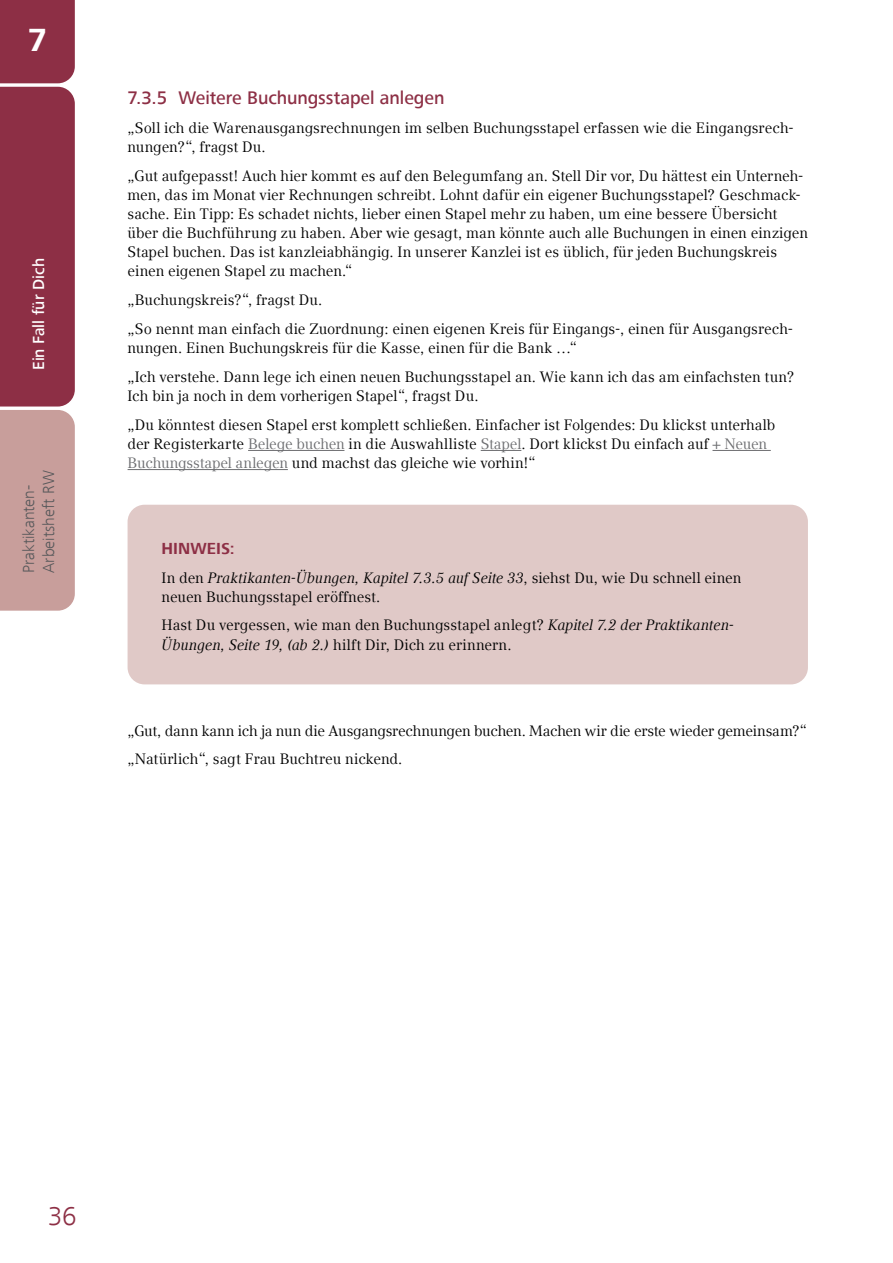
<style>
.page{position:relative;width:893px;height:1263px;background:#fff}
.page>*{position:absolute;margin:0;border:0;box-sizing:border-box;transform-origin:0 0}
.t1{font:700 33px "Frutiger Next Com";color:#fff}
.t2{font:300 27px "Frutiger Next Com";color:#8d2f45}
.t3{font:500 18.75px "Frutiger Next Com";letter-spacing:-.005em;color:#8d2f45}
.t4{font:300 16.5px/19.8px "Frutiger Next Com";color:#58595b}
.t5{font:500 16.5px "Frutiger Next Com";color:#fff}
.Hinweis{font:700 16.5px "Frutiger Next Com";letter-spacing:.005em;color:#8d2f45}
.t6{font:15px/19.2px "Compatil TDATEV";letter-spacing:.005em;color:#000}
.s1{color:#6d6e71}
.s2{font-style:italic}
</style>
<div class="page">
<svg style="left:0;top:0;width:75px;height:611px;background:#a25764"></svg>
<hr style="left:248px;top:450px;width:96px;height:1px;background:#6d6e71">
<hr style="left:481px;top:450px;width:40px;height:1px;background:#6d6e71">
<hr style="left:712px;top:450px;width:59px;height:1px;background:#6d6e71">
<hr style="left:128px;top:469px;width:160px;height:1px;background:#6d6e71">
<div style="left:128px;top:505px;width:680px;height:179px;background:#e0c9c7;border-radius:17px"></div>
<h1 class="t1" style="left:28px;top:21px;width:21px">7</h1>
<p class="t5" style="left:29px;top:370px;width:113px;rotate:-90deg">Ein Fall für Dich</p>
<p class="t4" style="left:19px;top:573px;width:104px;rotate:-90deg">Praktikanten-<br>Arbeitsheft RW</p>
<p class="t3" style="left:128px;top:87px;width:318px">7.3.5 Weitere Buchungsstapel anlegen</p>
<p class="t6" style="left:128px;top:118px;width:667px">„Soll ich die Warenausgangsrechnungen im selben Buchungsstapel erfassen wie die Eingangsrech&shy;nungen?“, fragst Du.</p>
<p class="t6" style="left:128px;top:166px;width:682px">„Gut aufgepasst! Auch hier kommt es auf den Belegumfang an. Stell Dir vor, Du hättest ein Unterneh&shy;men, das im Monat vier Rechnungen schreibt. Lohnt dafür ein eigener Buchungsstapel? Geschmack&shy;sache. Ein Tipp: Es schadet nichts, lieber einen Stapel mehr zu haben, um eine bessere Übersicht über die Buchführung zu haben. Aber wie gesagt, man könnte auch alle Buchungen in einen einzigen Stapel buchen. Das ist kanzleiabhängig. In unserer Kanzlei ist es üblich, für jeden Buchungskreis einen eigenen Stapel zu machen.“</p>
<p class="t6" style="left:128px;top:290px;width:196px">„Buchungskreis?“, fragst Du.</p>
<p class="t6" style="left:128px;top:319px;width:667px">„So nennt man einfach die Zuordnung: einen eigenen Kreis für Eingangs-, einen für Ausgangsrech&shy;nungen. Einen Buchungskreis für die Kasse, einen für die Bank …“</p>
<p class="t6" style="left:128px;top:367px;width:668px">„Ich verstehe. Dann lege ich einen neuen Buchungsstapel an. Wie kann ich das am einfachsten tun?<br>Ich bin ja noch in dem vorherigen Stapel“, fragst Du.</p>
<p class="t6" style="left:128px;top:415px;width:649px">„Du könntest diesen Stapel erst komplett schließen. Einfacher ist Folgendes: Du klickst unterhalb der Registerkarte <span class="s1">Belege buchen</span> in die Auswahlliste <span class="s1">Stapel</span>. Dort klickst Du einfach auf <span class="s1">+ Neuen<br>Buchungsstapel anlegen</span> und machst das gleiche wie vorhin!“</p>
<p class="Hinweis" style="left:162px;top:539px;width:75px">HINWEIS:</p>
<p class="t6" style="left:162px;top:568px;width:581px">In den <span class="s2">Praktikanten-Übungen, Kapitel 7.3.5 auf Seite 33</span>, siehst Du, wie Du schnell einen neuen Buchungsstapel eröffnest.</p>
<p class="t6" style="left:162px;top:616px;width:574px">Hast Du vergessen, wie man den Buchungsstapel anlegt? <span class="s2">Kapitel 7.2 der Praktikanten-<br>Übungen, Seite 19, (ab 2.)</span> hilft Dir, Dich zu erinnern.</p>
<p class="t6" style="left:128px;top:721px;width:681px">„Gut, dann kann ich ja nun die Ausgangsrechnungen buchen. Machen wir die erste wieder gemeinsam?“</p>
<p class="t6" style="left:128px;top:750px;width:276px">„Natürlich“, sagt Frau Buchtreu nickend.</p>
<h2 class="t2" style="left:48px;top:1200px;width:30px">36</h2>
</div>
